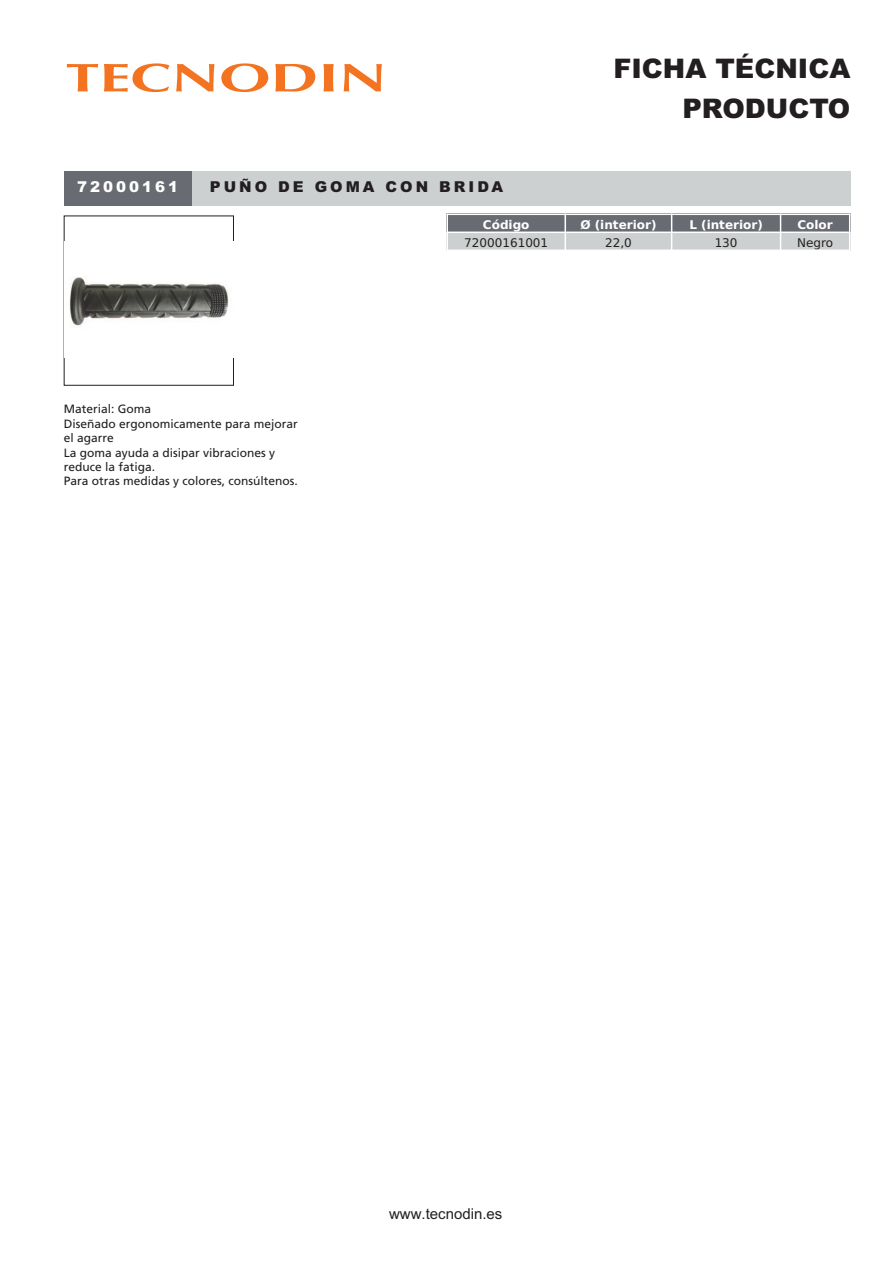
<style>
.page{position:relative;width:893px;height:1263px;background:#fff}
.page>*{position:absolute;margin:0;border:0;box-sizing:border-box;transform-origin:0 0}
.t1{font:700 39.9px "Optima";color:#f47321;scale:1.54 1}
.t2{font:900 27px/40.5px "Arial";color:#231f20;text-align:right}
.t3{font:900 15px "Arial";letter-spacing:.2em;color:#231f20}
.t4{font:15px "Arial";color:#231f20}
.t5{font:900 15px "Arial";letter-spacing:.2em;color:#fff}
.t6{font:12px/14.4px "Frutiger";color:#231f20}
.t7{font:700 12px "Bitstream Vera Sans";color:#fff}
.t8{font:12px "Bitstream Vera Sans";color:#231f20}
</style>
<div class="page">
<div style="left:64px;top:171px;width:786px;height:34px;background:#cdd0d0"></div>
<div style="left:64px;top:171px;width:127px;height:34px;background:#696b73"></div>
<div style="left:64px;top:216px;width:170px;height:170px;border:1px solid #231f20"></div>
<img style="left:65px;top:242px;width:168px;height:116px">
<div style="left:446px;top:214px;width:119px;height:18px;background:#696b73"></div>
<div style="left:565px;top:214px;width:107px;height:18px;background:#696b73"></div>
<div style="left:672px;top:214px;width:109px;height:18px;background:#696b73"></div>
<div style="left:781px;top:214px;width:69px;height:18px;background:#696b73"></div>
<div style="left:446px;top:232px;width:119px;height:19px;background:#cdd0d0"></div>
<div style="left:565px;top:232px;width:107px;height:19px;background:#cdd0d0"></div>
<div style="left:672px;top:232px;width:109px;height:19px;background:#cdd0d0"></div>
<div style="left:781px;top:232px;width:69px;height:19px;background:#cdd0d0"></div>
<hr style="left:446px;top:214px;width:2px;height:37px;background:#fff">
<hr style="left:564px;top:214px;width:2px;height:37px;background:#fff">
<hr style="left:671px;top:214px;width:1px;height:37px;background:#fff">
<hr style="left:780px;top:214px;width:1px;height:37px;background:#fff">
<hr style="left:849px;top:214px;width:1px;height:37px;background:#fff">
<hr style="left:446px;top:214px;width:404px;height:1px;background:#fff">
<hr style="left:446px;top:232px;width:404px;height:1px;background:#fff">
<hr style="left:446px;top:250px;width:404px;height:1px;background:#fff">
<h1 class="t1" style="left:65px;top:62px;width:210px">TECNODIN</h1>
<p class="t5" style="left:77px;top:178px;width:103px">72000161</p>
<p class="t3" style="left:210px;top:178px;width:295px">PUÑO DE GOMA CON BRIDA</p>
<h2 class="t2" style="left:613px;top:48px;width:239px">FICHA TÉCNICA<br>PRODUCTO</h2>
<p class="t6" style="left:64px;top:403px;width:236px">Material: Goma<br>Diseñado ergonomicamente para mejorar el agarre<br>La goma ayuda a disipar vibraciones y reduce la fatiga.<br>Para otras medidas y colores, consúltenos.</p>
<p class="t7" style="left:483px;top:217px;width:48px">Código</p>
<p class="t7" style="left:580px;top:217px;width:78px">Ø (interior)</p>
<p class="t7" style="left:689px;top:217px;width:75px">L (interior)</p>
<p class="t7" style="left:797px;top:217px;width:37px">Color</p>
<p class="t8" style="left:464px;top:235px;width:85px">72000161001</p>
<p class="t8" style="left:605px;top:235px;width:28px">22,0</p>
<p class="t8" style="left:715px;top:235px;width:24px">130</p>
<p class="t8" style="left:797px;top:235px;width:37px">Negro</p>
<p class="t4" style="left:389px;top:1205px;width:115px">www.tecnodin.es</p>
</div>
